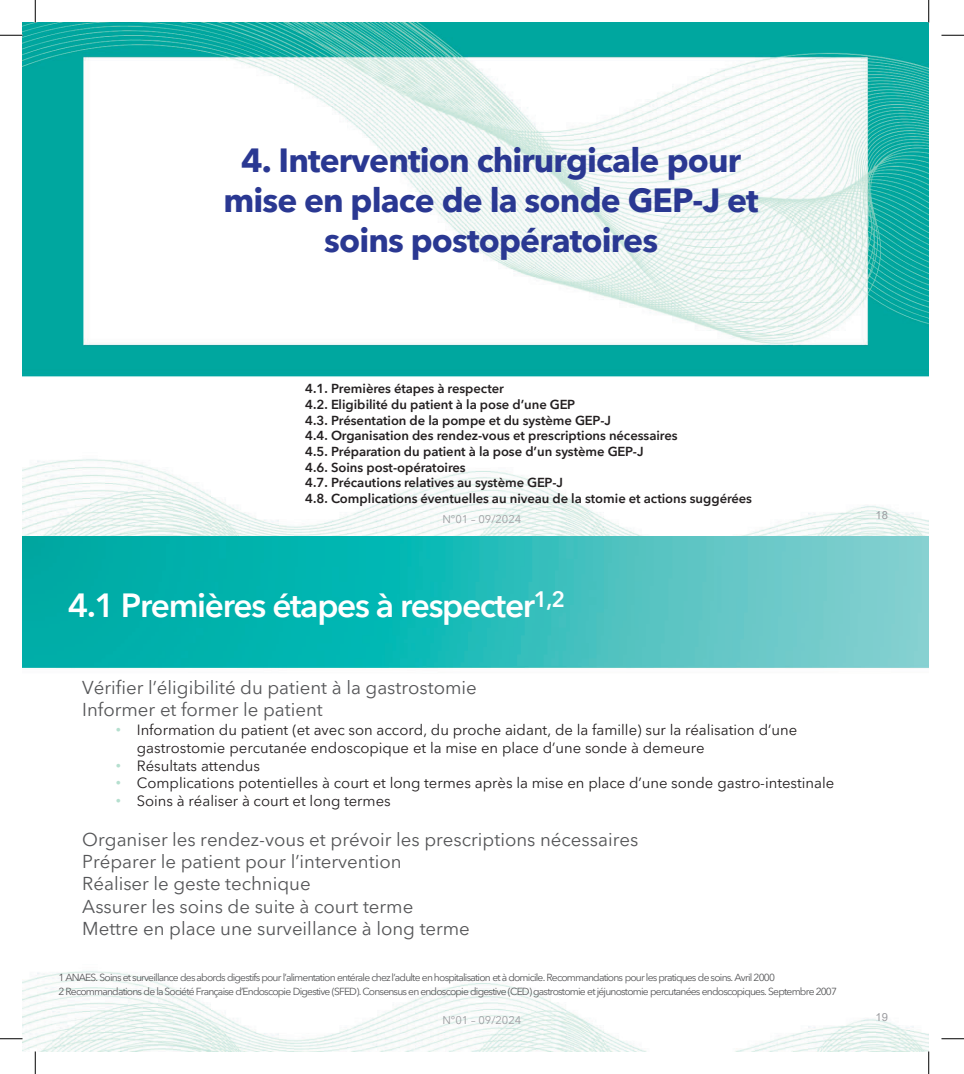
<style>
.page{position:relative;width:964px;height:1074px;background:#fff}
.page>*{position:absolute;margin:0;border:0;box-sizing:border-box;transform-origin:0 0}
.t1{font:700 33.45px/40.2px "Avenir Next LT Pro";letter-spacing:-.025em;color:#2a3892;text-align:center}
.t2{font:600 33.45px "Avenir Next LT Pro";letter-spacing:-.04em;color:#fff}
.t3{font:18.6px/22.4px "Avenir Next LT Pro";color:#555658}
.t4{font:14.85px/17.9px "Avenir Next LT Pro";color:#231f20}
.t5{font:600 13.05px/15.6px "Avenir Next LT Pro";letter-spacing:-.005em;color:#231f20}
.t6{font:11.1px "Avenir Next LT Pro";color:#9b9ca0}
.t7{font:11.1px "Arial";color:#9b9ca0}
.t8{font:10.2px/13.4px "Avenir Next LT Pro";letter-spacing:-.075em;color:#555658}
.s1{font-family:"Arial";color:#b5dfcf}
</style>
<div class="page">
<img style="left:22px;top:459px;width:906px;height:77px">
<img style="left:22px;top:23px;width:906px;height:354px">
<img style="left:22px;top:536px;width:906px;height:515px">
<svg style="left:0;top:35px;width:22px;height:1px"></svg>
<svg style="left:941px;top:35px;width:22px;height:1px"></svg>
<svg style="left:0;top:1038px;width:22px;height:1px"></svg>
<svg style="left:941px;top:1038px;width:22px;height:1px"></svg>
<svg style="left:35px;top:0;width:1px;height:22px"></svg>
<svg style="left:35px;top:1051px;width:1px;height:23px"></svg>
<svg style="left:928px;top:0;width:1px;height:22px"></svg>
<svg style="left:928px;top:1051px;width:1px;height:23px"></svg>
<h1 class="t1" style="left:223px;top:140px;width:537px">4. Intervention chirurgicale pour mise en place de la sonde GEP-J et soins postopératoires</h1>
<p class="t5" style="left:305px;top:381px;width:448px">4.1. Premières étapes à respecter<br>4.2. Eligibilité du patient à la pose d’une GEP<br>4.3. Présentation de la pompe et du système GEP-J<br>4.4. Organisation des rendez-vous et prescriptions nécessaires<br>4.5. Préparation du patient à la pose d’un système GEP-J<br>4.6. Soins post-opératoires<br>4.7. Précautions relatives au système GEP-J<br>4.8. Complications éventuelles au niveau de la stomie et actions suggérées</p>
<p class="t6" style="left:442px;top:512px;width:80px">N°01 – 09/2024</p>
<p class="t7" style="left:875px;top:508px;width:14px">18</p>
<h1 class="t2" style="left:68px;top:585px;width:498px">4.1 Premières étapes à respecter<sup>1,2</sup></h1>
<h2 class="t3" style="left:82px;top:676px;width:396px">Vérifier l’éligibilité du patient à la gastrostomie<br>Informer et former le patient</h2>
<p class="t4" style="left:137px;top:721px;width:662px;text-indent:-21px"><span class="s1">•</span> Information du patient (et avec son accord, du proche aidant, de la famille) sur la réalisation d’une gastrostomie percutanée endoscopique et la mise en place d’une sonde à demeure</p>
<p class="t4" style="left:116px;top:756px;width:146px"><span class="s1">•</span> Résultats attendus</p>
<p class="t4" style="left:116px;top:774px;width:720px"><span class="s1">•</span> Complications potentielles à court et long termes après la mise en place d’une sonde gastro-intestinale</p>
<p class="t4" style="left:116px;top:792px;width:276px"><span class="s1">•</span> Soins à réaliser à court et long termes</p>
<h2 class="t3" style="left:82px;top:828px;width:557px">Organiser les rendez-vous et prévoir les prescriptions nécessaires Préparer le patient pour l’intervention<br>Réaliser le geste technique<br>Assurer les soins de suite à court terme<br>Mettre en place une surveillance à long terme</h2>
<p class="t8" style="left:58px;top:971px;width:780px">1 ANAES. Soins et surveillance des abords digestifs pour l’alimentation entérale chez l’adulte en hospitalisation et à domicile. Recommandations pour les pratiques de soins. Avril 2000<br>2 Recommandations de la Société Française d’Endoscopie Digestive (SFED). Consensus en endoscopie digestive (CED) gastrostomie et jéjunostomie percutanées endoscopiques. Septembre 2007</p>
<p class="t6" style="left:442px;top:1014px;width:80px">N°01 – 09/2024</p>
<p class="t7" style="left:875px;top:1009px;width:14px">19</p>
</div>
